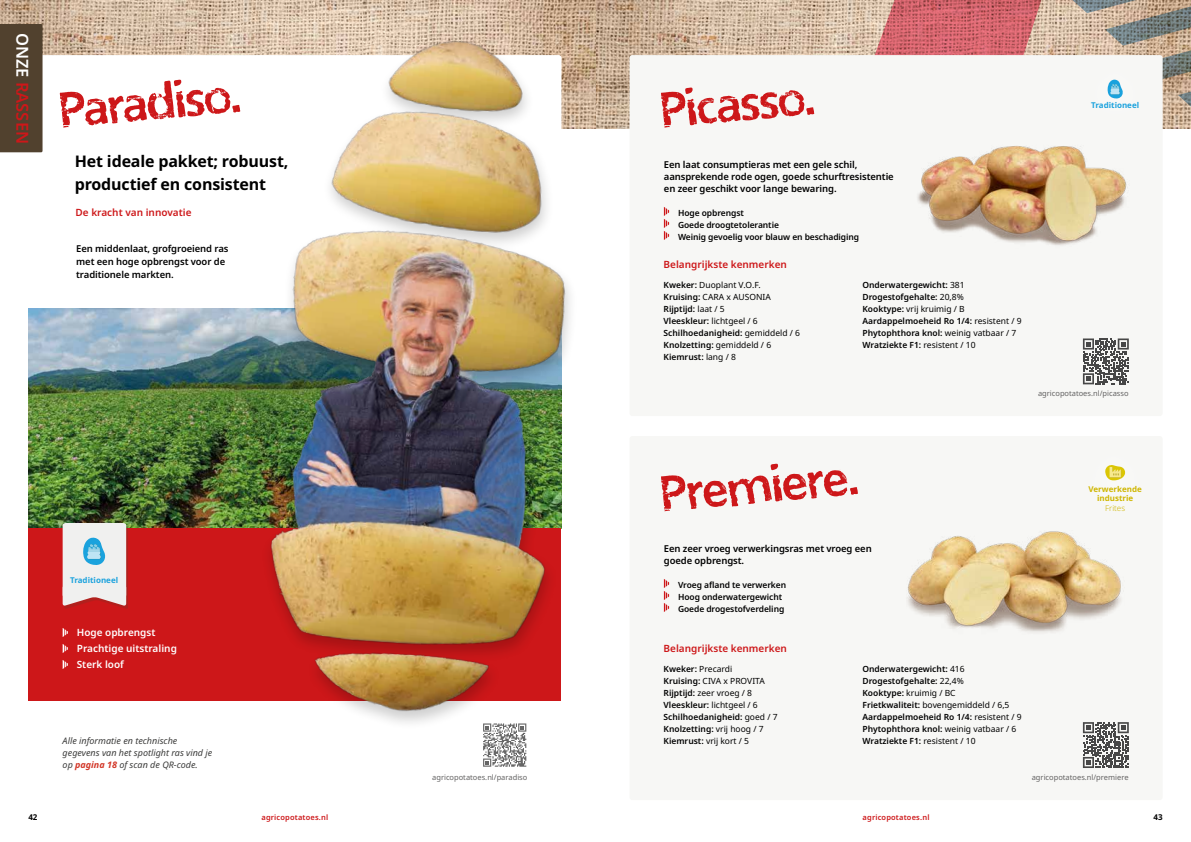
<style>
.page{position:relative;width:1191px;height:842px;background:#fff}
.page>*{position:absolute;margin:0;border:0;box-sizing:border-box;transform-origin:0 0}
.t1{font:50px "Agrico Tuberosum";color:#cd1719}
.t2{font:600 16.5px "Noto Sans";color:#cd1719}
.t3{font:700 16px/23px "Noto Sans";letter-spacing:-.01em;color:#000}
.t4{font:600 10px "Noto Sans";color:#cd1719}
.t5{font:600 10px/16px "Noto Sans";color:#fff}
.t6{font:600 9.5px/12px "Noto Sans";letter-spacing:-.01em;color:#000}
.t7{font:italic 9px/12px "Noto Sans";color:#3c3c3b}
.t8{font:600 8.5px/12px "Noto Sans";color:#000}
.t9{font:700 8px "Noto Sans";color:#1ba2dd}
.t10{font:700 8px/9.5px "Noto Sans";color:#cfb600;text-align:center}
.t11{font:300 8px "Noto Sans";color:#cfb600}
.t12{font:700 8px "Noto Sans";color:#000}
.t13{font:7.5px "Noto Sans";color:#646363}
.t14{font:600 7.5px "Noto Sans";letter-spacing:.02em;color:#cd1719}
.s1{color:#fff}
.s2{font-weight:700;color:#d23627}
.s3{font-weight:400}
</style>
<div class="page">
<img style="left:0;top:0;width:759px;height:128px">
<svg style="left:759px;top:0;width:241px;height:55px;background:#d2928a"></svg>
<div style="left:629px;top:55px;width:533px;height:361px;background:#f7f7f5;border-radius:3px"></div>
<div style="left:629px;top:436px;width:533px;height:364px;background:#f7f7f5;border-radius:3px"></div>
<svg style="left:1000px;top:0;width:191px;height:128px"></svg>
<svg style="left:664px;top:207px;width:5px;height:33px"></svg>
<div style="left:1079px;top:335px;width:53px;height:52px;background:linear-gradient(to right,#f7f7f5,#f7f7f5)"></div>
<svg style="left:1083px;top:338px;width:45px;height:46px"></svg>
<svg style="left:1105px;top:465px;width:20px;height:15px"></svg>
<svg style="left:664px;top:579px;width:5px;height:33px"></svg>
<div style="left:1079px;top:719px;width:53px;height:52px;background:linear-gradient(to right,#f7f7f5,#f7f7f5)"></div>
<svg style="left:1083px;top:722px;width:45px;height:46px"></svg>
<div style="left:28px;top:55px;width:533px;height:361px;background:#fff;border-radius:3px"></div>
<div style="left:0;top:24px;width:43px;height:128px;background:#51412e"></div>
<img style="left:917px;top:111px;width:224px;height:134px">
<img style="left:907px;top:531px;width:214px;height:101px">
<img style="left:28px;top:308px;width:203px;height:220px">
<div style="left:28px;top:528px;width:533px;height:172px;background:#cd1719"></div>
<div style="left:65px;top:526px;width:63px;height:82px;background:#51412e;opacity:.22"></div>
<img style="left:231px;top:4px;width:392px;height:763px">
<svg style="left:63px;top:628px;width:5px;height:9px"></svg>
<svg style="left:63px;top:644px;width:5px;height:9px"></svg>
<svg style="left:63px;top:660px;width:5px;height:9px"></svg>
<svg style="left:63px;top:523px;width:63px;height:83px;background:#dedfe2"></svg>
<svg style="left:483px;top:723px;width:43px;height:44px"></svg>
<h2 class="t2" style="left:32px;top:33px;width:113px;rotate:90deg"><span class="s1">ONZE</span> RASSEN</h2>
<h1 class="t1" style="left:57px;top:79px;width:182px;rotate:-5deg">Paradiso.</h1>
<h3 class="t3" style="left:75px;top:150px;width:215px">Het ideale pakket; robuust, productief en consistent</h3>
<p class="t4" style="left:76px;top:207px;width:117px">De kracht van innovatie</p>
<p class="t6" style="left:76px;top:242px;width:154px;line-height:13px">Een middenlaat, grofgroeiend ras met een hoge opbrengst voor de traditionele markten.</p>
<p class="t9" style="left:70px;top:576px;width:50px">Traditioneel</p>
<p class="t5" style="left:77px;top:625px;width:102px">Hoge opbrengst<br>Prachtige uitstraling<br>Sterk loof</p>
<p class="t7" style="left:63px;top:735px;width:151px">Alle informatie en technische gegevens van het spotlight ras vind je op <span class="s2">pagina 18</span> of scan de QR-code.</p>
<p class="t13" style="left:432px;top:772px;width:97px">agricopotatoes.nl/paradiso</p>
<h1 class="t1" style="left:658px;top:79px;width:155px;rotate:-5deg">Picasso.</h1>
<p class="t6" style="left:664px;top:159px;width:231px">Een laat consumptieras met een gele schil, aansprekende rode ogen, goede schurftresistentie en zeer geschikt voor lange bewaring.</p>
<p class="t8" style="left:678px;top:207px;width:183px">Hoge opbrengst<br>Goede droogtetolerantie<br>Weinig gevoelig voor blauw en beschadiging</p>
<p class="t4" style="left:663px;top:259px;width:125px">Belangrijkste kenmerken</p>
<p class="t8" style="left:663px;top:279px;width:138px">Kweker: <span class="s3">Duoplant V.O.F.<br></span>Kruising: <span class="s3">CARA x AUSONIA<br></span>Rijptijd: <span class="s3">laat / 5<br></span>Vleeskleur: <span class="s3">lichtgeel / 6<br></span>Schilhoedanigheid: <span class="s3">gemiddeld / 6<br></span>Knolzetting: <span class="s3">gemiddeld / 6<br></span>Kiemrust: <span class="s3">lang / 8</span></p>
<p class="t8" style="left:862px;top:279px;width:161px">Onderwatergewicht: <span class="s3">381<br></span>Drogestofgehalte: <span class="s3">20,8%<br></span>Kooktype: <span class="s3">vrij kruimig / B<br></span>Aardappelmoeheid Ro 1/4: <span class="s3">resistent / 9<br></span>Phytophthora knol: <span class="s3">weinig vatbaar / 7<br></span>Wratziekte F1: <span class="s3">resistent / 10</span></p>
<p class="t9" style="left:1091px;top:101px;width:50px">Traditioneel</p>
<p class="t13" style="left:1038px;top:388px;width:92px">agricopotatoes.nl/picasso</p>
<h1 class="t1" style="left:658px;top:463px;width:199px;rotate:-5deg">Premiere.</h1>
<p class="t10" style="left:1088px;top:484px;width:55px">Verwerkende industrie</p>
<p class="t11" style="left:1105px;top:503px;width:21px">Frites</p>
<p class="t6" style="left:664px;top:543px;width:209px">Een zeer vroeg verwerkingsras met vroeg een goede opbrengst.</p>
<p class="t8" style="left:678px;top:579px;width:110px">Vroeg afland te verwerken<br>Hoog onderwatergewicht<br>Goede drogestofverdeling</p>
<p class="t4" style="left:663px;top:643px;width:125px">Belangrijkste kenmerken</p>
<p class="t8" style="left:663px;top:663px;width:115px">Kweker: <span class="s3">Precardi<br></span>Kruising: <span class="s3">CIVA x PROVITA<br></span>Rijptijd: <span class="s3">zeer vroeg / 8<br></span>Vleeskleur: <span class="s3">lichtgeel / 6<br></span>Schilhoedanigheid: <span class="s3">goed / 7<br></span>Knolzetting: <span class="s3">vrij hoog / 7<br></span>Kiemrust: <span class="s3">vrij kort / 5</span></p>
<p class="t8" style="left:862px;top:663px;width:161px">Onderwatergewicht: <span class="s3">416<br></span>Drogestofgehalte: <span class="s3">22,4%<br></span>Kooktype: <span class="s3">kruimig / BC<br></span>Frietkwaliteit: <span class="s3">bovengemiddeld / 6,5<br></span>Aardappelmoeheid Ro 1/4: <span class="s3">resistent / 9<br></span>Phytophthora knol: <span class="s3">weinig vatbaar / 6<br></span>Wratziekte F1: <span class="s3">resistent / 10</span></p>
<p class="t13" style="left:1031px;top:772px;width:98px">agricopotatoes.nl/premiere</p>
<p class="t12" style="left:28px;top:813px;width:11px">42</p>
<p class="t14" style="left:261px;top:813px;width:68px">agricopotatoes.nl</p>
<p class="t14" style="left:862px;top:813px;width:68px">agricopotatoes.nl</p>
<p class="t12" style="left:1153px;top:813px;width:11px">43</p>
</div>
